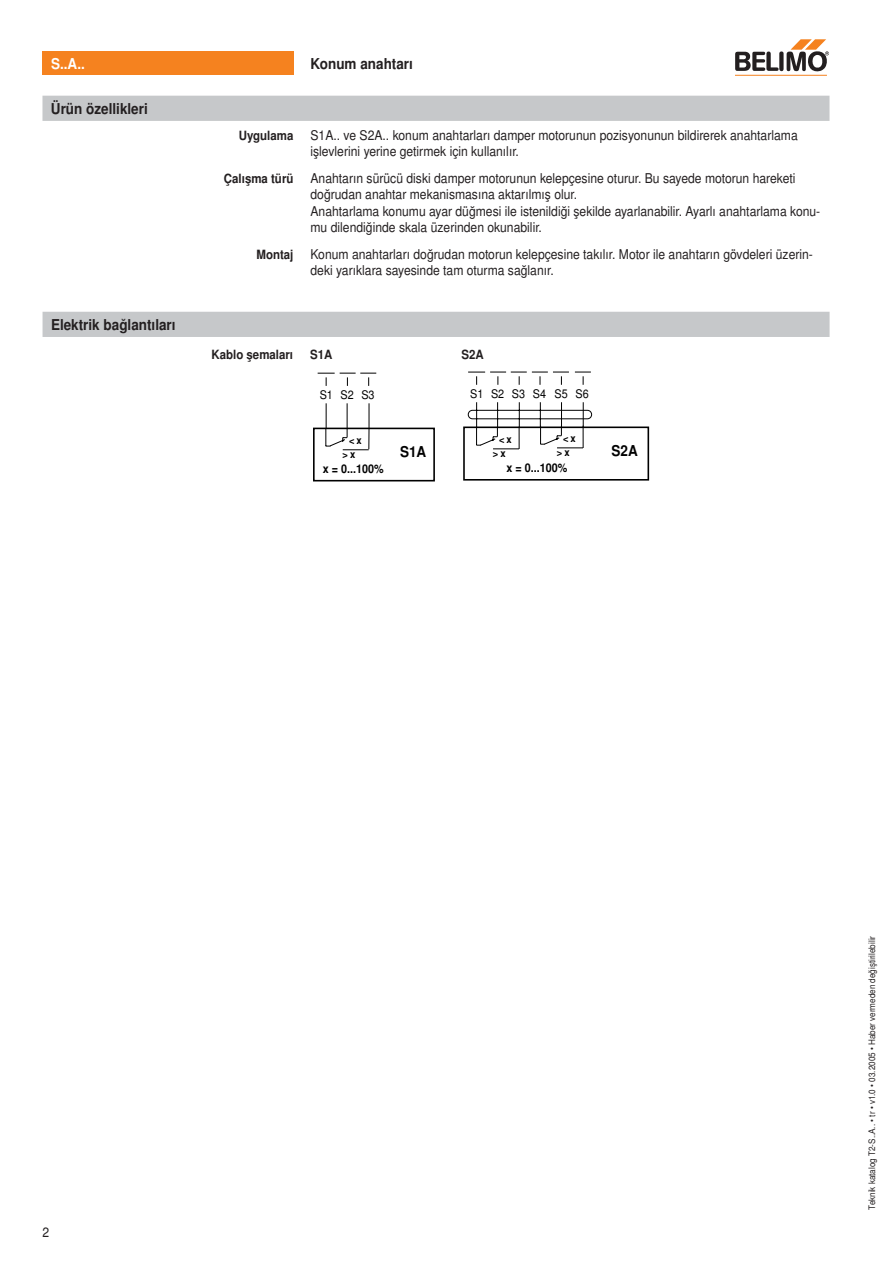
<style>
.page{position:relative;width:893px;height:1263px;background:#fff}
.page>*{position:absolute;margin:0;border:0;box-sizing:border-box;transform-origin:0 0}
.t1{font:700 15px "Nimbus Sans BEL";color:#231f20;scale:.9 1}
.t2{font:700 15px "Nimbus Sans BEL";color:#fff;scale:.9 1}
.t3{font:700 15px "Nimbus Sans BEL";color:#000;scale:.9 1}
.t4{font:13.5px/16.2px "Nimbus Sans BEL";color:#231f20;scale:.9 1}
.t5{font:700 12.75px "Nimbus Sans BEL";color:#231f20;scale:.9 1}
.t6{font:12px "Nimbus Sans BEL";color:#000;scale:.9 1}
.t7{font:700 12px "Nimbus Sans BEL";color:#000;scale:.9 1}
.t8{font:700 10.5px "Nimbus Sans BEL";color:#000;scale:.9 1}
.t9{font:9px "Nimbus Sans BEL";color:#231f20;scale:.9 1}
</style>
<div class="page">
<hr style="left:735px;top:75px;width:92px;height:1px;background:#f5821f">
<svg style="left:735px;top:39px;width:94px;height:33px"></svg>
<div style="left:43px;top:51px;width:250px;height:24px;background:#f5821f"></div>
<div style="left:42px;top:96px;width:787px;height:25px;background:#c6c8ca"></div>
<div style="left:43px;top:312px;width:786px;height:25px;background:#c6c8ca"></div>
<div style="left:463px;top:427px;width:186px;height:54px;border:2px solid #000"></div>
<svg style="left:468px;top:372px;width:58px;height:13px"></svg>
<svg style="left:532px;top:372px;width:37px;height:13px"></svg>
<svg style="left:575px;top:372px;width:16px;height:13px"></svg>
<svg style="left:468px;top:402px;width:124px;height:47px"></svg>
<div style="left:313px;top:428px;width:122px;height:53px;border:2px solid #000"></div>
<svg style="left:317px;top:373px;width:59px;height:13px"></svg>
<svg style="left:325px;top:403px;width:45px;height:47px"></svg>
<p class="t2" style="left:51px;top:58px;width:39px">S..A..</p>
<p class="t1" style="left:310px;top:58px;width:115px">Konum anahtarı</p>
<p class="t1" style="left:51px;top:103px;width:109px">Ürün özellikleri</p>
<p class="t1" style="left:51px;top:319px;width:140px">Elektrik bağlantıları</p>
<p class="t5" style="left:239px;top:131px;width:62px">Uygulama</p>
<p class="t4" style="left:310px;top:128px;width:543px">S1A.. ve S2A.. konum anahtarları damper motorunun pozisyonunun bildirerek anahtarlama işlevlerini yerine getirmek için kullanılır.</p>
<p class="t5" style="left:224px;top:174px;width:79px">Çalışma türü</p>
<p class="t4" style="left:310px;top:172px;width:568px">Anahtarın sürücü diski damper motorunun kelepçesine oturur. Bu sayede motorun hareketi doğrudan anahtar mekanismasına aktarılmış olur.<br>Anahtarlama konumu ayar düğmesi ile istenildiği şekilde ayarlanabilir. Ayarlı anahtarlama konu&shy;mu dilendiğinde skala üzerinden okunabilir.</p>
<p class="t5" style="left:256px;top:250px;width:43px">Montaj</p>
<p class="t4" style="left:310px;top:248px;width:560px">Konum anahtarları doğrudan motorun kelepçesine takılır. Motor ile anahtarın gövdeleri üzerin&shy;deki yarıklara sayesinde tam oturma sağlanır.</p>
<p class="t5" style="left:211px;top:350px;width:92px">Kablo şemaları</p>
<p class="t5" style="left:310px;top:350px;width:26px">S1A</p>
<p class="t5" style="left:461px;top:350px;width:26px">S2A</p>
<p class="t6" style="left:320px;top:391px;width:62px">S1 S2 S3</p>
<p class="t6" style="left:470px;top:389px;width:133px">S1 S2 S3 S4 S5 S6</p>
<p class="t8" style="left:349px;top:436px;width:16px">&lt; x</p>
<p class="t8" style="left:342px;top:450px;width:16px">&gt; x</p>
<p class="t7" style="left:323px;top:465px;width:69px">x = 0...100%</p>
<p class="t3" style="left:400px;top:447px;width:31px">S1A</p>
<p class="t8" style="left:563px;top:435px;width:16px">&lt; x</p>
<p class="t7" style="left:558px;top:463px;width:12px">%</p>
<p class="t8" style="left:499px;top:436px;width:16px">&lt; x</p>
<p class="t8" style="left:557px;top:449px;width:16px">&gt; x</p>
<p class="t8" style="left:493px;top:450px;width:16px">&gt; x</p>
<p class="t6" style="left:507px;top:463px;width:72px">x = 0...100 %</p>
<p class="t3" style="left:611px;top:445px;width:31px">S2A</p>
<p class="t4" style="left:43px;top:1226px;width:9px">2</p>
<p class="t9" style="left:868px;top:1210px;width:306px;rotate:-90deg">Teknik katalog T2-S..A.. • tr • v1.0 • 03.2005 • Haber vermeden değiştirilebilir</p>
</div>
